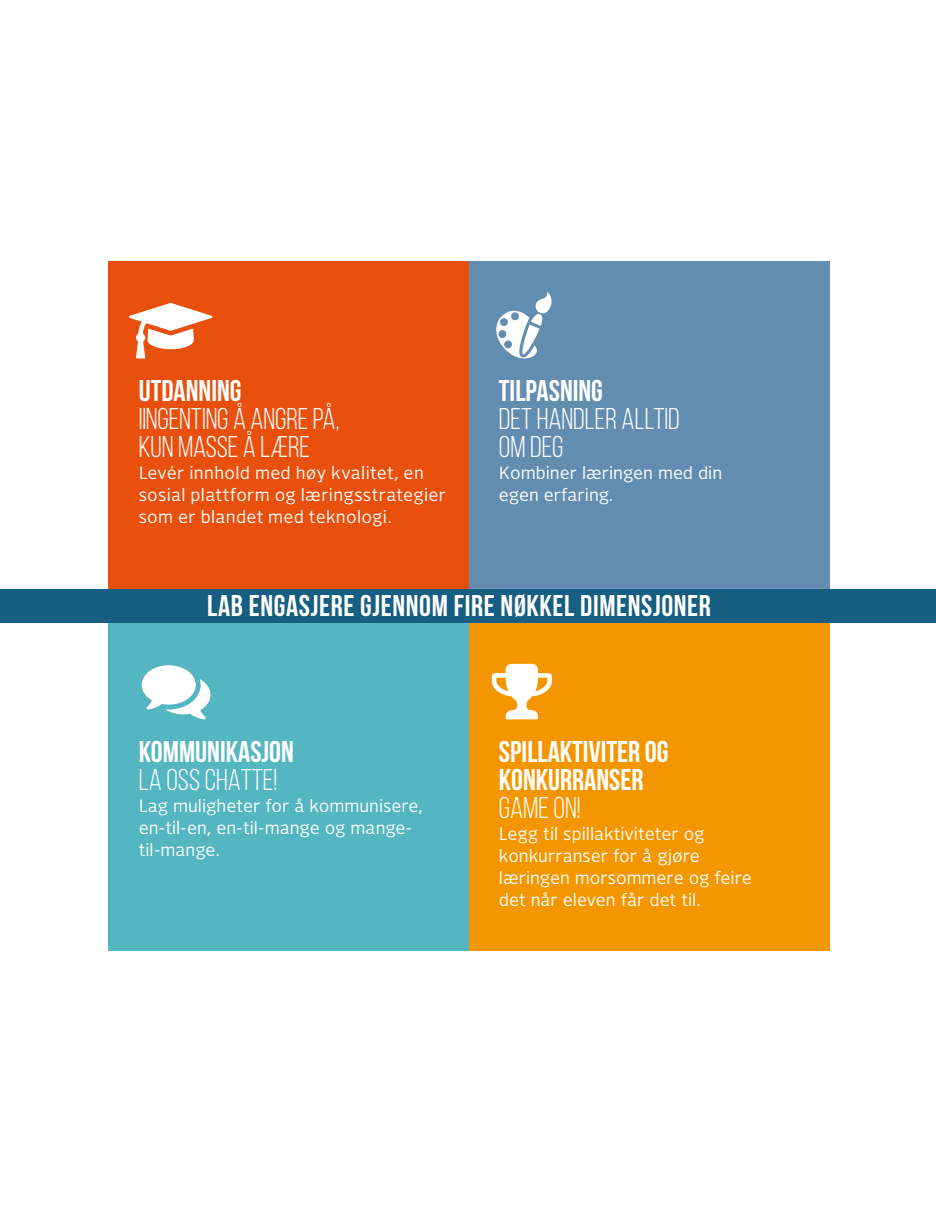
<style>
.page{position:relative;width:936px;height:1224px;background:#fff}
.page>*{position:absolute;margin:0;border:0;box-sizing:border-box;transform-origin:0 0}
.t1{font:30px/28px "Bebas Neue";color:#fff}
.t2{font:700 30px/28px "Bebas Neue";color:#fff}
.t3{font:700 30px "Bebas Neue";letter-spacing:.02em;color:#fff}
.t4{font:18px/22px "New Libris";color:#fff}
</style>
<div class="page">
<div style="left:108px;top:261px;width:361px;height:329px;background:#e9500e"></div>
<svg style="left:129px;top:303px;width:83px;height:55px"></svg>
<div style="left:469px;top:622px;width:361px;height:329px;background:#f49600"></div>
<svg style="left:492px;top:664px;width:60px;height:55px"></svg>
<div style="left:108px;top:622px;width:361px;height:329px;background:#53b6c1"></div>
<svg style="left:142px;top:665px;width:69px;height:54px"></svg>
<div style="left:469px;top:261px;width:361px;height:329px;background:#628db1"></div>
<svg style="left:496px;top:292px;width:56px;height:67px"></svg>
<div style="left:0;top:589px;width:936px;height:34px;background:#165e82"></div>
<h1 class="t2" style="left:139px;top:376px;width:104px">UTDANNING</h1>
<h1 class="t1" style="left:139px;top:404px;width:202px">IINGENTING Å ANGRE PÅ,<br>KUN MASSE Å LÆRE</h1>
<p class="t4" style="left:139px;top:461px;width:309px">Levér innhold med høy kvalitet, en sosial plattform og læringsstrategier som er blandet med teknologi.</p>
<h1 class="t2" style="left:499px;top:376px;width:106px">TILPASNING</h1>
<h1 class="t1" style="left:499px;top:404px;width:182px">DET HANDLER ALLTID<br>OM DEG</h1>
<p class="t4" style="left:499px;top:461px;width:225px">Kombiner læringen med din egen erfaring.</p>
<h1 class="t3" style="left:207px;top:589px;width:505px">LAB ENGASJERE GJENNOM FIRE NØKKEL DIMENSJONER</h1>
<h1 class="t2" style="left:139px;top:738px;width:157px">KOMMUNIKASJON</h1>
<h1 class="t1" style="left:139px;top:766px;width:140px">LA OSS CHATTE!</h1>
<p class="t4" style="left:139px;top:795px;width:286px">Lag muligheter for å kommunisere, en-til-en, en-til-mange og mange&shy;til-mange.</p>
<h1 class="t2" style="left:499px;top:738px;width:171px">SPILLAKTIVITER OG<br>KONKURRANSER</h1>
<h1 class="t1" style="left:499px;top:794px;width:83px">GAME ON!</h1>
<p class="t4" style="left:499px;top:823px;width:254px">Legg til spillaktiviteter og konkurranser for å gjøre læringen morsommere og feire det når eleven får det til.</p>
</div>
